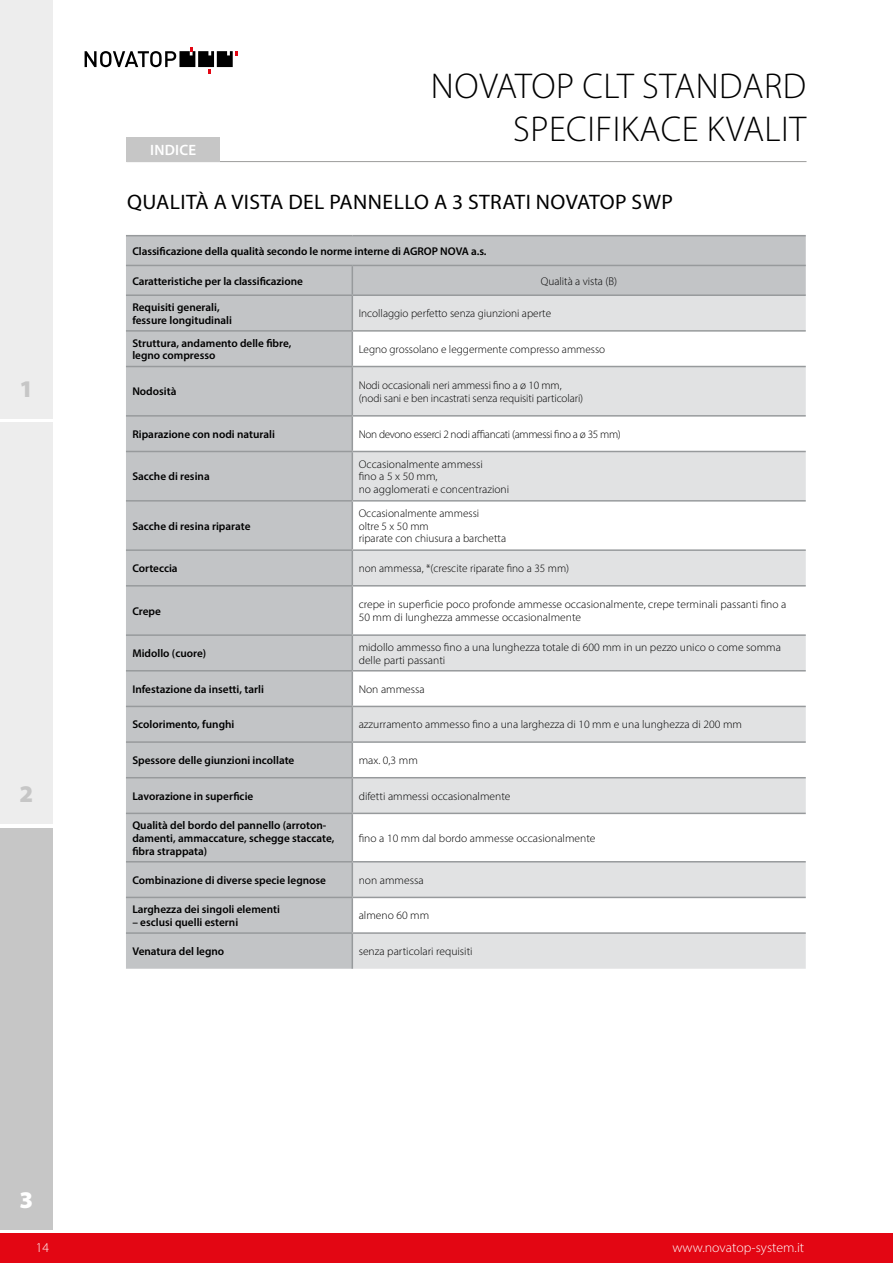
<style>
.page{position:relative;width:893px;height:1263px;background:#fff}
.page>*{position:absolute;margin:0;border:0;box-sizing:border-box;transform-origin:0 0}
.t1{font:300 36px/43.2px "Myriad Pro";letter-spacing:.015em;color:#000;text-align:right}
.t2{font:900 24px "Myriad Pro";color:#c6c6c6}
.t3{font:900 24px "Myriad Pro";color:#fff}
.t4{font:21px "Myriad Pro";letter-spacing:.02em;color:#000}
.t5{font:600 15px "Myriad Pro";letter-spacing:.015em;color:#fff}
.t6{font:300 13.5px "Myriad Pro";color:#fff}
.t7{font:300 11.25px/12.8px "Myriad Pro";color:#000}
.t8{font:600 11.25px/12.8px "Myriad Pro";color:#000}
.t9{font:300 11.25px "Myriad Pro";letter-spacing:-.03em;color:#000}
</style>
<div class="page">
<hr style="left:126px;top:161px;width:680px;height:1px;background:#9d9d9c">
<div style="left:0;top:1233px;width:893px;height:30px;background:#e30613"></div>
<svg style="left:85px;top:47px;width:153px;height:26px"></svg>
<div style="left:126px;top:236px;width:680px;height:733px;background:#c2c4c6"></div>
<svg style="left:353px;top:296px;width:453px;height:673px;fill:#e1e2e3"></svg>
<div style="left:352px;top:501px;width:454px;height:49px;background:#fff"></div>
<svg style="left:353px;top:743px;width:453px;height:189px"></svg>
<hr style="left:126px;top:235px;width:226px;height:1px;background:#979a9c">
<hr style="left:352px;top:235px;width:454px;height:1px;background:#979a9c">
<hr style="left:126px;top:265px;width:226px;height:1px;background:#979a9c">
<hr style="left:352px;top:265px;width:454px;height:1px;background:#979a9c">
<svg style="left:352px;top:266px;width:1px;height:28px"></svg>
<hr style="left:126px;top:294px;width:226px;height:2px;background:#979a9c">
<hr style="left:352px;top:294px;width:454px;height:2px;background:#979a9c">
<hr style="left:352px;top:296px;width:1px;height:34px;background:#979a9c">
<hr style="left:126px;top:330px;width:226px;height:2px;background:#979a9c">
<hr style="left:352px;top:330px;width:454px;height:2px;background:#979a9c">
<hr style="left:352px;top:332px;width:1px;height:34px;background:#979a9c">
<hr style="left:126px;top:366px;width:226px;height:1px;background:#979a9c">
<hr style="left:352px;top:366px;width:454px;height:1px;background:#979a9c">
<hr style="left:352px;top:367px;width:1px;height:48px;background:#979a9c">
<hr style="left:126px;top:415px;width:226px;height:2px;background:#979a9c">
<hr style="left:352px;top:415px;width:454px;height:2px;background:#979a9c">
<hr style="left:352px;top:417px;width:1px;height:34px;background:#979a9c">
<hr style="left:126px;top:451px;width:226px;height:1px;background:#979a9c">
<hr style="left:352px;top:451px;width:454px;height:1px;background:#979a9c">
<hr style="left:352px;top:452px;width:1px;height:48px;background:#979a9c">
<hr style="left:126px;top:500px;width:226px;height:2px;background:#979a9c">
<hr style="left:352px;top:500px;width:454px;height:2px;background:#979a9c">
<hr style="left:352px;top:502px;width:1px;height:47px;background:#979a9c">
<hr style="left:126px;top:549px;width:226px;height:2px;background:#979a9c">
<hr style="left:352px;top:549px;width:454px;height:2px;background:#979a9c">
<hr style="left:352px;top:551px;width:1px;height:34px;background:#979a9c">
<hr style="left:126px;top:585px;width:226px;height:1px;background:#979a9c">
<hr style="left:352px;top:585px;width:454px;height:1px;background:#979a9c">
<hr style="left:352px;top:586px;width:1px;height:48px;background:#979a9c">
<hr style="left:126px;top:634px;width:226px;height:2px;background:#979a9c">
<hr style="left:352px;top:634px;width:454px;height:2px;background:#979a9c">
<hr style="left:352px;top:636px;width:1px;height:34px;background:#979a9c">
<hr style="left:126px;top:670px;width:226px;height:1px;background:#979a9c">
<hr style="left:352px;top:670px;width:454px;height:1px;background:#979a9c">
<hr style="left:352px;top:671px;width:1px;height:35px;background:#979a9c">
<hr style="left:126px;top:706px;width:226px;height:1px;background:#979a9c">
<hr style="left:352px;top:706px;width:454px;height:1px;background:#979a9c">
<hr style="left:352px;top:707px;width:1px;height:34px;background:#979a9c">
<hr style="left:126px;top:741px;width:226px;height:2px;background:#979a9c">
<hr style="left:352px;top:741px;width:454px;height:2px;background:#979a9c">
<hr style="left:352px;top:743px;width:1px;height:34px;background:#979a9c">
<hr style="left:126px;top:777px;width:226px;height:1px;background:#979a9c">
<hr style="left:352px;top:777px;width:454px;height:1px;background:#979a9c">
<hr style="left:352px;top:778px;width:1px;height:35px;background:#979a9c">
<hr style="left:126px;top:813px;width:226px;height:1px;background:#979a9c">
<hr style="left:352px;top:813px;width:454px;height:1px;background:#979a9c">
<hr style="left:352px;top:814px;width:1px;height:47px;background:#979a9c">
<hr style="left:126px;top:861px;width:226px;height:1px;background:#979a9c">
<hr style="left:352px;top:861px;width:454px;height:1px;background:#979a9c">
<hr style="left:352px;top:862px;width:1px;height:35px;background:#979a9c">
<hr style="left:126px;top:897px;width:226px;height:1px;background:#979a9c">
<hr style="left:352px;top:897px;width:454px;height:1px;background:#979a9c">
<hr style="left:352px;top:898px;width:1px;height:34px;background:#979a9c">
<hr style="left:126px;top:932px;width:226px;height:2px;background:#979a9c">
<hr style="left:352px;top:932px;width:454px;height:2px;background:#979a9c">
<hr style="left:352px;top:934px;width:1px;height:35px;background:#979a9c">
<div style="left:0;top:0;width:53px;height:418px;background:#ededed"></div>
<div style="left:0;top:422px;width:53px;height:402px;background:#ededed"></div>
<div style="left:0;top:828px;width:53px;height:401px;background:#c6c6c6"></div>
<div style="left:126px;top:137px;width:94px;height:25px;background:#c6c6c6"></div>
<h3 class="t5" style="left:150px;top:140px;width:47px">INDICE</h3>
<h1 class="t1" style="left:431px;top:64px;width:377px">NOVATOP CLT STANDARD<br>SPECIFIKACE KVALIT</h1>
<h2 class="t2" style="left:20px;top:372px;width:15px">1</h2>
<h2 class="t2" style="left:20px;top:778px;width:15px">2</h2>
<h2 class="t3" style="left:20px;top:1184px;width:15px">3</h2>
<h3 class="t4" style="left:127px;top:189px;width:547px">QUALITÀ A VISTA DEL PANNELLO A 3 STRATI NOVATOP SWP</h3>
<p class="t8" style="left:132px;top:244px;width:356px">Classificazione della qualità secondo le norme interne di AGROP NOVA a.s.</p>
<p class="t8" style="left:132px;top:274px;width:172px">Caratteristiche per la classificazione</p>
<p class="t7" style="left:541px;top:274px;width:78px">Qualità a vista (B)</p>
<p class="t8" style="left:132px;top:300px;width:101px">Requisiti generali, fessure longitudinali</p>
<p class="t7" style="left:359px;top:307px;width:194px">Incollaggio perfetto senza giunzioni aperte</p>
<p class="t8" style="left:132px;top:336px;width:161px">Struttura, andamento delle fibre, legno compresso</p>
<p class="t7" style="left:359px;top:343px;width:248px">Legno grossolano e leggermente compresso ammesso</p>
<p class="t8" style="left:132px;top:385px;width:46px">Nodosità</p>
<p class="t7" style="left:359px;top:379px;width:226px">Nodi occasionali neri ammessi fino a ø 10 mm, (nodi sani e ben incastrati senza requisiti particolari)</p>
<p class="t8" style="left:132px;top:427px;width:144px">Riparazione con nodi naturali</p>
<p class="t9" style="left:359px;top:427px;width:264px">Non devono esserci 2 nodi affiancati (ammessi fino a ø 35 mm)</p>
<p class="t8" style="left:132px;top:470px;width:79px">Sacche di resina</p>
<p class="t7" style="left:359px;top:457px;width:152px">Occasionalmente ammessi<br>fino a 5 x 50 mm,<br>no agglomerati e concentrazioni</p>
<p class="t8" style="left:132px;top:519px;width:120px">Sacche di resina riparate</p>
<p class="t7" style="left:359px;top:507px;width:149px">Occasionalmente ammessi<br>oltre 5 x 50 mm<br>riparate con chiusura a barchetta</p>
<p class="t8" style="left:132px;top:562px;width:47px">Corteccia</p>
<p class="t7" style="left:359px;top:562px;width:212px">non ammessa, *(crescite riparate fino a 35 mm)</p>
<p class="t8" style="left:132px;top:604px;width:30px">Crepe</p>
<p class="t7" style="left:359px;top:598px;width:429px">crepe in superficie poco profonde ammesse occasionalmente, crepe terminali passanti fino a<br>50 mm di lunghezza ammesse occasionalmente</p>
<p class="t8" style="left:132px;top:647px;width:75px">Midollo (cuore)</p>
<p class="t7" style="left:359px;top:640px;width:424px">midollo ammesso fino a una lunghezza totale di 600 mm in un pezzo unico o come somma delle parti passanti</p>
<p class="t8" style="left:132px;top:682px;width:133px">Infestazione da insetti, tarli</p>
<p class="t7" style="left:359px;top:683px;width:68px">Non ammessa</p>
<p class="t8" style="left:132px;top:718px;width:104px">Scolorimento, funghi</p>
<p class="t7" style="left:359px;top:718px;width:385px">azzurramento ammesso fino a una larghezza di 10 mm e una lunghezza di 200 mm</p>
<p class="t8" style="left:132px;top:754px;width:164px">Spessore delle giunzioni incollate</p>
<p class="t7" style="left:359px;top:754px;width:61px">max. 0,3 mm</p>
<p class="t8" style="left:132px;top:789px;width:123px">Lavorazione in superficie</p>
<p class="t7" style="left:359px;top:789px;width:153px">difetti ammessi occasionalmente</p>
<p class="t8" style="left:132px;top:819px;width:204px">Qualità del bordo del pannello (arroton&shy;damenti, ammaccature, schegge staccate, fibra strappata)</p>
<p class="t7" style="left:359px;top:831px;width:238px">fino a 10 mm dal bordo ammesse occasionalmente</p>
<p class="t8" style="left:132px;top:873px;width:195px">Combinazione di diverse specie legnose</p>
<p class="t7" style="left:359px;top:873px;width:66px">non ammessa</p>
<p class="t8" style="left:132px;top:903px;width:149px">Larghezza dei singoli elementi</p>
<p class="t8" style="left:132px;top:915px;width:107px">– esclusi quelli esterni</p>
<p class="t7" style="left:359px;top:909px;width:72px">almeno 60 mm</p>
<p class="t8" style="left:132px;top:945px;width:93px">Venatura del legno</p>
<p class="t7" style="left:359px;top:945px;width:116px">senza particolari requisiti</p>
<p class="t6" style="left:36px;top:1239px;width:15px">14</p>
<p class="t6" style="left:672px;top:1239px;width:133px">www.novatop-system.it</p>
</div>
